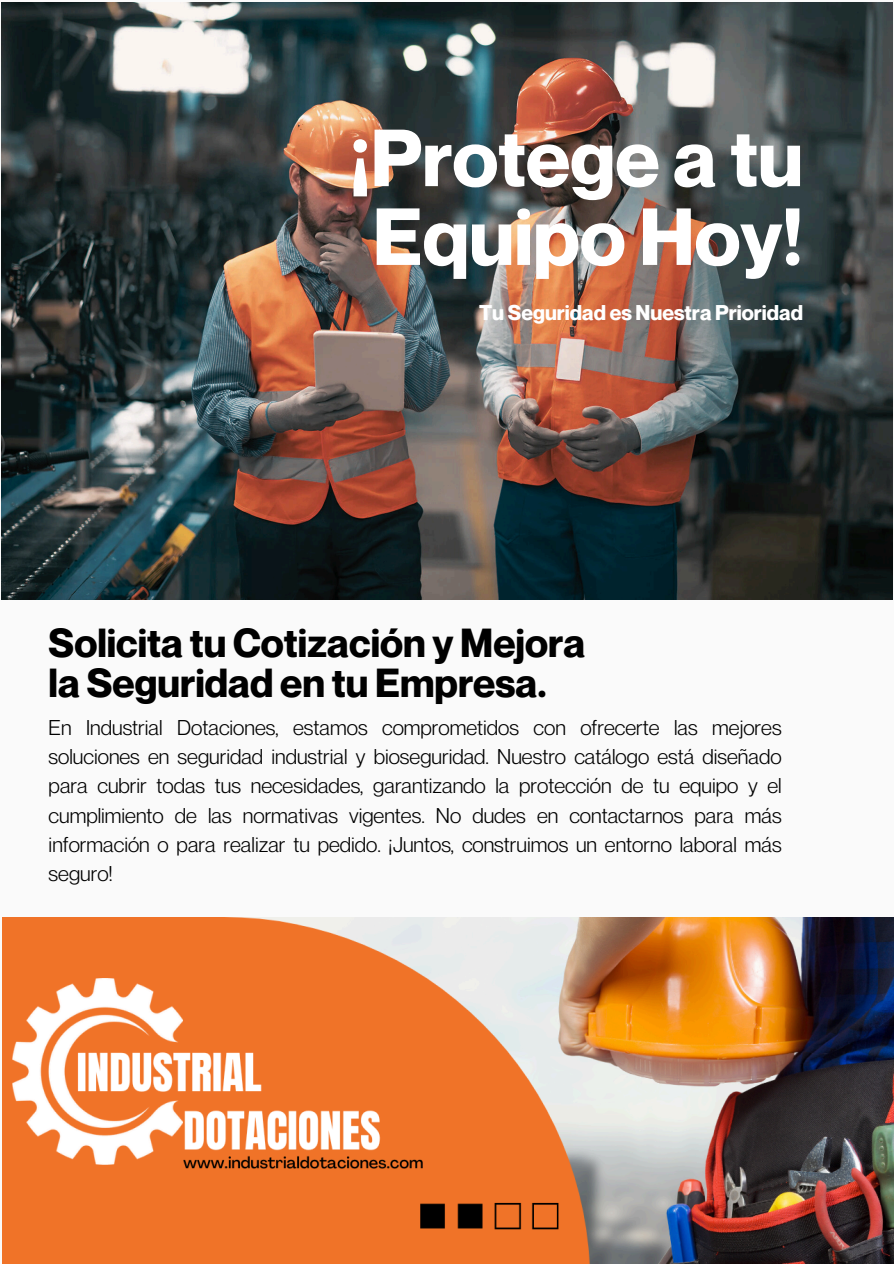
<style>
.page{position:relative;width:894px;height:1264px;background:#fff}
.page>*{position:absolute;margin:0;border:0;box-sizing:border-box;transform-origin:0 0}
.t1{font:700 79.05px/78.8px "Neue Montreal";color:#fff}
.t2{font:700 39.75px/39.3px "Neue Montreal";color:#000}
.t3{font:21px/29.2px "Neue Montreal";color:#000;text-align:justify}
.t4{font:700 21px "Neue Montreal";color:#fff}
</style>
<div class="page">
<div style="left:0;top:0;width:893px;height:1263px;background:#fafafa"></div>
<img style="left:1px;top:2px;width:890px;height:597px">
<img style="left:3px;top:917px;width:890px;height:345px">
<h3 class="t1" style="left:349px;top:117px;width:454px">¡Protege a tu<br>Equipo Hoy!</h3>
<p class="t4" style="left:479px;top:300px;width:325px">Tu Seguridad es Nuestra Prioridad</p>
<h2 class="t2" style="left:49px;top:623px;width:538px">Solicita tu Cotización y Mejora la Seguridad en tu Empresa.</h2>
<p class="t3" style="left:49px;top:712px;width:734px">En Industrial Dotaciones, estamos comprometidos con ofrecerte las mejores soluciones en seguridad industrial y bioseguridad. Nuestro catálogo está diseñado para cubrir todas tus necesidades, garantizando la protección de tu equipo y el cumplimiento de las normativas vigentes. No dudes en contactarnos para más información o para realizar tu pedido. ¡Juntos, construimos un entorno laboral más seguro!</p>
</div>
